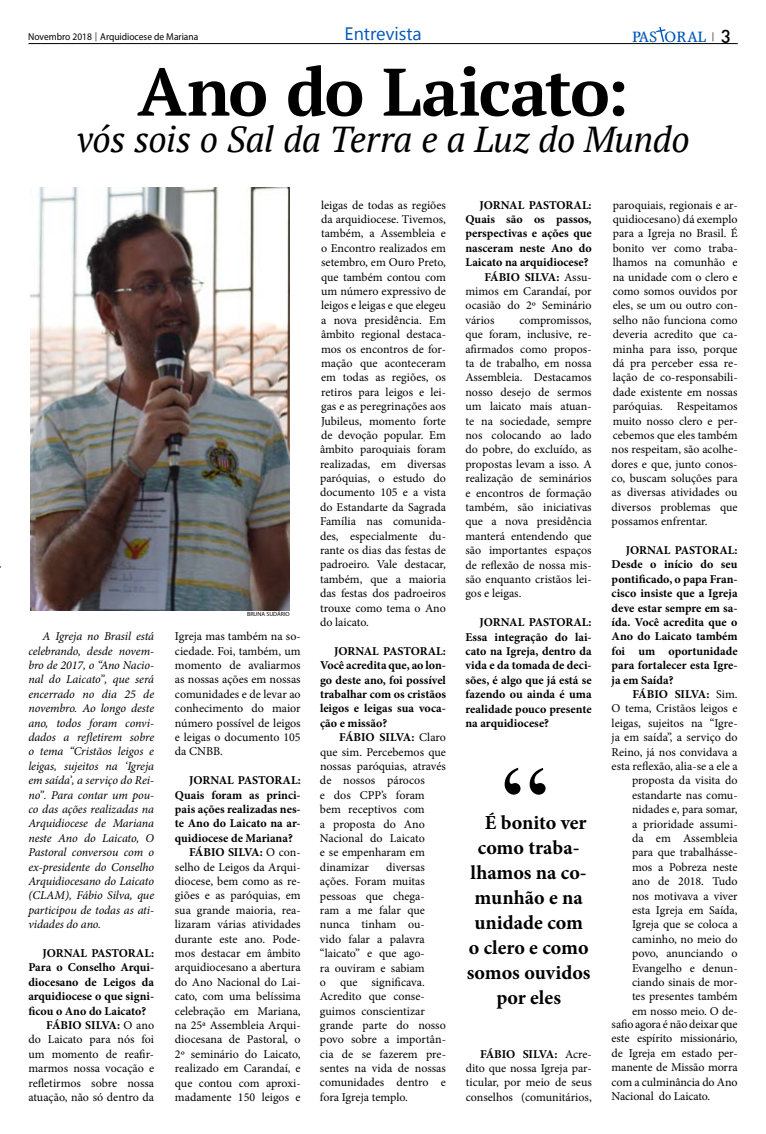
<style>
.page{position:relative;width:766px;height:1134px;background:#fff}
.page>*{position:absolute;margin:0;border:0;box-sizing:border-box;transform-origin:0 0}
.t1{font:106.9px "Times New Roman";color:#000}
.t2{font:700 67px "PT Serif";letter-spacing:-.03em;color:#000}
.t3{font:italic 36px "PT Serif";letter-spacing:-.015em;color:#000}
.t4{font:700 20px "Minion Pro";color:#000}
.t5{font:18px "Gadugi";color:#0056ba}
.t6{font:15px "Steward Cond";color:#0056ba;scale:1.25 1}
.t7{font:12px/14.4px "Minion Pro";color:#000;text-align:justify}
.t8{font:700 12px/14.4px "Minion Pro";color:#000;text-align:justify}
.t9{font:italic 12px/14.4px "Minion Pro";letter-spacing:-.005em;color:#000;text-align:justify}
.t10{font:10px "Myriad Pro";color:#000;scale:.95 1}
.t11{font:6px "Myriad Pro";color:#000}
.s1{font-family:"PT Serif";font-size:11px}
.s2{font-family:"PT Serif";font-size:11px;color:#000}
.s3{font-family:"Geometric 212 BT";font-size:17px;color:#fff}
.s4{font-weight:400}
.s5{font-weight:700}
</style>
<div class="page">
<hr style="left:28px;top:43px;width:709px;height:1px;background:#000">
<svg style="left:656px;top:27px;width:9px;height:15px"></svg>
<img style="left:30px;top:187px;width:259px;height:423px">
<p class="t10" style="left:28px;top:31px;width:180px">Novembro 2018 <span class="s1">|</span> Arquidiocese de Mariana</p>
<h3 class="t5" style="left:344px;top:23px;width:78px">Entrevista</h3>
<p class="t6" style="left:632px;top:27px;width:80px">PAS ORAL <span class="s2">|</span> <span class="s3">3</span></p>
<h2 class="t2" style="left:137px;top:47px;width:492px">Ano do Laicato:</h2>
<h3 class="t3" style="left:77px;top:116px;width:614px">vós sois o Sal da Terra e a Luz do Mundo</h3>
<p class="t9" style="left:28px;top:629px;width:127px;text-indent:14px">A Igreja no Brasil está celebrando, desde novem&shy;bro de 2017, o “Ano Nacio&shy;nal do Laicato”, que será encerrado no dia 25 de novembro. Ao longo deste ano, todos foram convi&shy;dados a refletirem sobre o tema “Cristãos leigos e leigas, sujeitos na ‘Igreja em saída’, a serviço do Rei&shy;no”. Para contar um pou&shy;co das ações realizadas na Arquidiocese de Mariana neste Ano do Laicato, O Pastoral conversou com o ex-presidente do Conselho Arquidiocesano do Laicato (CLAM), Fábio Silva, que participou de todas as ati&shy;vidades do ano.</p>
<p class="t8" style="left:43px;top:946px;width:113px">JORNAL PASTORAL:</p>
<p class="t8" style="left:28px;top:960px;width:127px">Para o Conselho Arqui-</p>
<p class="t8" style="left:28px;top:975px;width:127px">diocesano de Leigos da</p>
<p class="t8" style="left:28px;top:989px;width:127px">arquidiocese o que signi-</p>
<p class="t8" style="left:28px;top:1003px;width:119px">ficou o Ano do Laicato?</p>
<p class="t8" style="left:46px;top:1018px;width:109px">FÁBIO SILVA: <span class="s4">O ano</span></p>
<p class="t7" style="left:28px;top:1032px;width:127px">do Laicato para nós foi</p>
<p class="t7" style="left:28px;top:1047px;width:127px">um momento de reafir-</p>
<p class="t7" style="left:28px;top:1061px;width:127px">marmos nossa vocação e</p>
<p class="t7" style="left:28px;top:1076px;width:127px">refletirmos sobre nossa</p>
<p class="t7" style="left:28px;top:1090px;width:127px">atuação, não só dentro da</p>
<p class="t11" style="left:247px;top:610px;width:44px">BRUNA SUDÁRIO</p>
<p class="t7" style="left:175px;top:629px;width:127px">Igreja mas também na so&shy;ciedade. Foi, também, um momento de avaliarmos as nossas ações em nossas comunidades e de levar ao conhecimento do maior número possível de leigos e leigas o documento 105 da CNBB.</p>
<p class="t8" style="left:189px;top:773px;width:113px">JORNAL PASTORAL:</p>
<p class="t8" style="left:175px;top:787px;width:127px">Quais foram as princi-</p>
<p class="t8" style="left:175px;top:802px;width:127px">pais ações realizadas nes-</p>
<p class="t8" style="left:175px;top:816px;width:127px">te Ano do Laicato na ar-</p>
<p class="t8" style="left:175px;top:831px;width:119px">quidiocese de Mariana?</p>
<p class="t8" style="left:189px;top:845px;width:113px">FÁBIO SILVA: <span class="s4">O con-</span></p>
<p class="t7" style="left:175px;top:860px;width:127px">selho de Leigos da Arqui-</p>
<p class="t7" style="left:175px;top:874px;width:127px">diocese, bem como as re-</p>
<p class="t7" style="left:175px;top:888px;width:127px">giões e as paróquias, em</p>
<p class="t7" style="left:175px;top:903px;width:127px">sua grande maioria, rea-</p>
<p class="t7" style="left:175px;top:917px;width:127px">lizaram várias atividades</p>
<p class="t7" style="left:175px;top:932px;width:127px">durante este ano. Pode-</p>
<p class="t7" style="left:175px;top:946px;width:127px">mos destacar em âmbito</p>
<p class="t7" style="left:175px;top:960px;width:127px">arquidiocesano a abertura</p>
<p class="t7" style="left:175px;top:975px;width:127px">do Ano Nacional do Lai-</p>
<p class="t7" style="left:175px;top:989px;width:127px">cato, com uma belíssima</p>
<p class="t7" style="left:175px;top:1004px;width:127px">celebração em Mariana,</p>
<p class="t7" style="left:175px;top:1018px;width:127px">na 25ª Assembleia Arqui-</p>
<p class="t7" style="left:175px;top:1032px;width:127px">diocesana de Pastoral, o</p>
<p class="t7" style="left:175px;top:1047px;width:127px">2º seminário do Laicato,</p>
<p class="t7" style="left:175px;top:1061px;width:127px">realizado em Carandaí, e</p>
<p class="t7" style="left:175px;top:1076px;width:127px">que contou com aproxi-</p>
<p class="t7" style="left:175px;top:1090px;width:127px">madamente 150 leigos e</p>
<p class="t7" style="left:321px;top:198px;width:126px">leigas de todas as regiões da arquidiocese. Tivemos, também, a Assembleia e o Encontro realizados em setembro, em Ouro Preto, que também contou com um número expressivo de leigos e leigas e que elegeu a nova presidência. Em âmbito regional destaca&shy;mos os encontros de for&shy;mação que aconteceram em todas as regiões, os retiros para leigos e lei&shy;gas e as peregrinações aos Jubileus, momento forte de devoção popular. Em</p>
<p class="t8" style="left:479px;top:197px;width:113px">JORNAL PASTORAL:</p>
<p class="t8" style="left:465px;top:212px;width:128px">Quais são os passos,</p>
<p class="t8" style="left:465px;top:226px;width:128px">perspectivas e ações que</p>
<p class="t8" style="left:465px;top:241px;width:128px">nasceram neste Ano do</p>
<p class="t8" style="left:465px;top:255px;width:125px">Laicato na arquidiocese?</p>
<p class="t8" style="left:484px;top:269px;width:109px">FÁBIO SILVA: <span class="s4">Assu-</span></p>
<p class="t7" style="left:465px;top:284px;width:128px">mimos em Carandaí, por</p>
<p class="t7" style="left:465px;top:298px;width:128px">ocasião do 2º Seminário</p>
<p class="t7" style="left:465px;top:313px;width:30px">vários</p>
<p class="t7" style="left:465px;top:313px;width:128px;text-indent:54px">compromissos, que foram, inclusive, re&shy;afirmados como propos&shy;ta de trabalho, em nossa Assembleia. Destacamos nosso desejo de sermos um laicato mais atuan&shy;te na sociedade, sempre nos colocando ao lado do pobre, do excluído, as propostas levam a isso. A realização de seminários e encontros de formação também, são iniciativas que a nova presidência manterá entendendo que são importantes espaços de reflexão de nossa mis&shy;são enquanto cristãos lei&shy;gos e leigas.</p>
<p class="t8" style="left:465px;top:615px;width:128px;text-indent:14px">JORNAL PASTORAL:<br>Essa integração do lai&shy;cato na Igreja, dentro da vida e da tomada de deci&shy;sões, é algo que já está se fazendo ou ainda é uma realidade pouco presente na arquidiocese?</p>
<p class="t7" style="left:320px;top:442px;width:127px">âmbito paroquiais foram realizadas, em diversas paróquias, o estudo do documento 105 e a vista do Estandarte da Sagrada Família nas comunida&shy;des, especialmente du&shy;rante os dias das festas de padroeiro. Vale destacar, também, que a maioria das festas dos padroeiros trouxe como tema o Ano do laicato.</p>
<p class="t8" style="left:320px;top:643px;width:127px;text-indent:14px">JORNAL PASTORAL:<br>Você acredita que, ao lon&shy;go deste ano, foi possível trabalhar com os cristãos leigos e leigas sua voca&shy;ção e missão?</p>
<p class="t7" style="left:320px;top:730px;width:127px;text-indent:19px"><span class="s5">FÁBIO SILVA:</span> Claro que sim. Percebemos que nossas paróquias, através</p>
<h1 class="t1" style="left:501px;top:729px;width:49px">“</h1>
<p class="t7" style="left:320px;top:773px;width:106px">de nossos párocos e dos CPP’s foram bem receptivos com a proposta do Ano Nacional do Laicato e se empenharam em dinamizar</p>
<h3 class="t4" style="left:485px;top:808px;width:103px">É bonito ver</h3>
<h3 class="t4" style="left:477px;top:833px;width:103px">como traba-</h3>
<h3 class="t4" style="left:470px;top:858px;width:118px">lhamos na co-</h3>
<h3 class="t4" style="left:474px;top:883px;width:110px">munhão e na</h3>
<h3 class="t4" style="left:474px;top:908px;width:110px">unidade com</h3>
<h3 class="t4" style="left:468px;top:933px;width:121px">o clero e como</h3>
<h3 class="t4" style="left:466px;top:958px;width:125px">somos ouvidos</h3>
<h3 class="t4" style="left:496px;top:983px;width:66px">por eles</h3>
<p class="t7" style="left:320px;top:860px;width:127px;text-align:left;text-indent:66px">diversas ações. Foram muitas pessoas que chega&shy;ram a me falar que nunca tinham ou&shy;vido falar a palavra “laicato” e que ago-<br>ra ouviram e sabiam<br>o que significava.<br>Acredito que conse&shy;guimos conscientizar grande parte do nosso povo sobre a importân&shy;cia de se fazerem pre&shy;sentes na vida de nossas comunidades dentro e fora Igreja templo.</p>
<p class="t7" style="left:465px;top:1047px;width:127px;text-indent:14px"><span class="s5">FÁBIO SILVA:</span> Acre&shy;dito que nossa Igreja par&shy;ticular, por meio de seus conselhos (comunitários,</p>
<p class="t7" style="left:612px;top:198px;width:126px">paroquiais, regionais e ar&shy;quidiocesano) dá exemplo para a Igreja no Brasil. É bonito ver como traba&shy;lhamos na comunhão e na unidade com o clero e como somos ouvidos por eles, se um ou outro con&shy;selho não funciona como deveria acredito que ca&shy;minha para isso, porque dá pra perceber essa re&shy;lação de co-responsabili&shy;dade existente em nossas paróquias. Respeitamos muito nosso clero e per&shy;cebemos que eles também</p>
<p class="t7" style="left:611px;top:442px;width:127px">nos respeitam, são acolhe&shy;dores e que, junto conos&shy;co, buscam soluções para as diversas atividades ou diversos problemas que possamos enfrentar.</p>
<p class="t8" style="left:611px;top:543px;width:127px;text-indent:14px">JORNAL PASTORAL:<br>Desde o início do seu pontificado, o papa Fran&shy;cisco insiste que a Igreja deve estar sempre em sa&shy;ída. Você acredita que o Ano do Laicato também foi um oportunidade para fortalecer esta Igre&shy;ja em Saída?</p>
<p class="t7" style="left:611px;top:687px;width:127px;text-indent:21px"><span class="s5">FÁBIO SILVA:</span> Sim.<br>O tema, Cristãos leigos e leigas, sujeitos na “Igre&shy;ja em saída”, a serviço do Reino, já nos convidava a esta reflexão, alia-se a ele a</p>
<p class="t7" style="left:631px;top:773px;width:107px">proposta da visita do estandarte nas comu&shy;nidades e, para somar, a prioridade assumi&shy;da em Assembleia para que trabalhásse&shy;mos a Pobreza neste ano de 2018. Tudo nos motivava a viver esta Igreja em Saída, Igreja que se coloca a caminho, no meio do povo, anunciando o Evangelho e denun&shy;ciando sinais de mor&shy;tes presentes também em nosso meio. O de-</p>
<p class="t7" style="left:611px;top:1017px;width:127px">safio agora é não deixar que este espírito missionário, de Igreja em estado per&shy;manente de Missão morra com a culminância do Ano Nacional do Laicato.</p>
</div>
